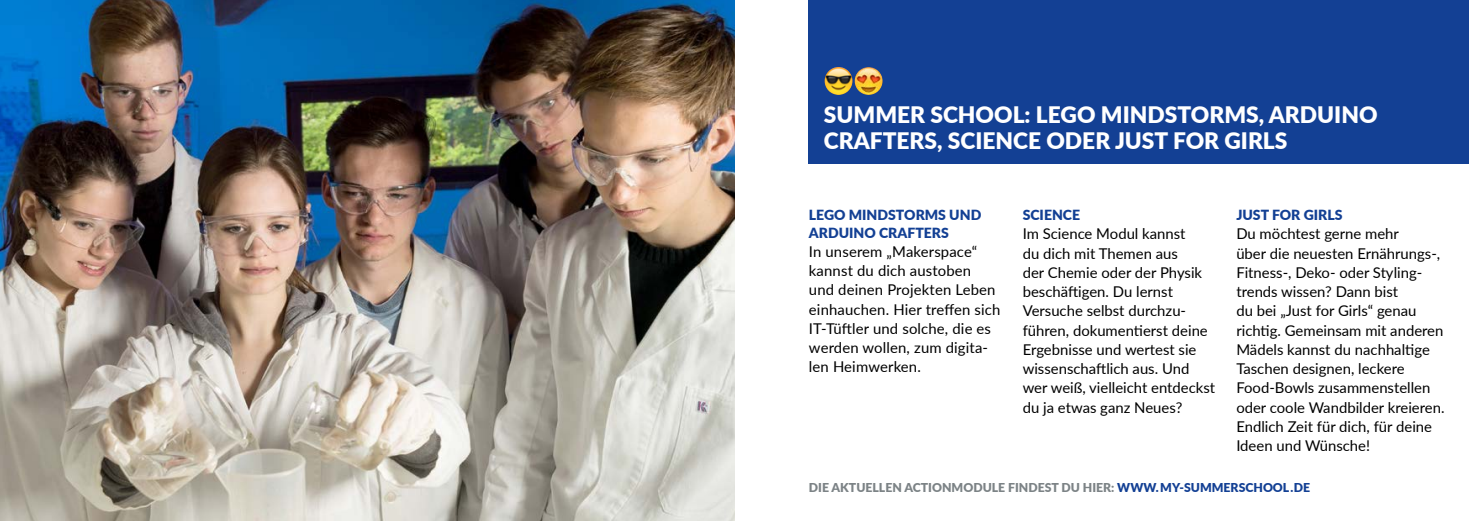
<style>
.page{position:relative;width:1469px;height:521px;background:#fff}
.page>*{position:absolute;margin:0;border:0;box-sizing:border-box;transform-origin:0 0}
.Headline{font:900 22.75px/26.2px "Lato";color:#fff}
.Lauftext{font:14.88px/19.2px "Lato";color:#000}
.Headline_Lauftext{font:900 14px/17.5px "Lato";color:#134094}
.link{font:900 12.25px "Lato";color:#7c8386}
.s1{color:#134094}
</style>
<div class="page">
<div style="left:809px;top:0;width:659px;height:164px;background:#134094"></div>
<img style="left:0;top:0;width:734px;height:521px">
<img style="left:824px;top:67px;width:28px;height:28px;border-radius:14px">
<img style="left:854px;top:67px;width:28px;height:28px;border-radius:14px">
<p class="Headline" style="left:823px;top:100px;width:555px">SUMMER SCHOOL: LEGO MINDSTORMS, ARDUINO<br>CRAFTERS, SCIENCE ODER JUST FOR GIRLS</p>
<p class="Headline_Lauftext" style="left:809px;top:206px;width:174px">LEGO MINDSTORMS UND<br>ARDUINO CRAFTERS</p>
<p class="Lauftext" style="left:809px;top:241px;width:193px">In unserem „Makerspace“ kannst du dich austoben<br>und deinen Projekten Leben einhauchen. Hier treffen sich<br>IT-Tüftler und solche, die es werden wollen, zum digita&shy;len Heimwerken.</p>
<p class="Headline_Lauftext" style="left:1022px;top:206px;width:59px">SCIENCE</p>
<p class="Lauftext" style="left:1022px;top:224px;width:194px">Im Science Modul kannst<br>du dich mit Themen aus<br>der Chemie oder der Physik beschäftigen. Du lernst<br>Versuche selbst durchzu&shy;führen, dokumentierst deine<br>Ergebnisse und wertest sie wissenschaftlich aus. Und wer weiß, vielleicht entdeckst du ja etwas ganz Neues?</p>
<p class="Headline_Lauftext" style="left:1236px;top:206px;width:108px">JUST FOR GIRLS</p>
<p class="Lauftext" style="left:1236px;top:224px;width:210px">Du möchtest gerne mehr<br>über die neuesten Ernährungs-,<br>Fitness-, Deko- oder Styling&shy;trends wissen? Dann bist<br>du bei „Just for Girls“ genau richtig. Gemeinsam mit anderen<br>Mädels kannst du nachhaltige<br>Taschen designen, leckere<br>Food-Bowls zusammenstellen oder coole Wandbilder kreieren.<br>Endlich Zeit für dich, für deine<br>Ideen und Wünsche!</p>
<p class="link" style="left:809px;top:478px;width:502px">DIE AKTUELLEN ACTIONMODULE FINDEST DU HIER: <span class="s1">WWW. MY-SUMMERSCHOOL.DE</span></p>
</div>
